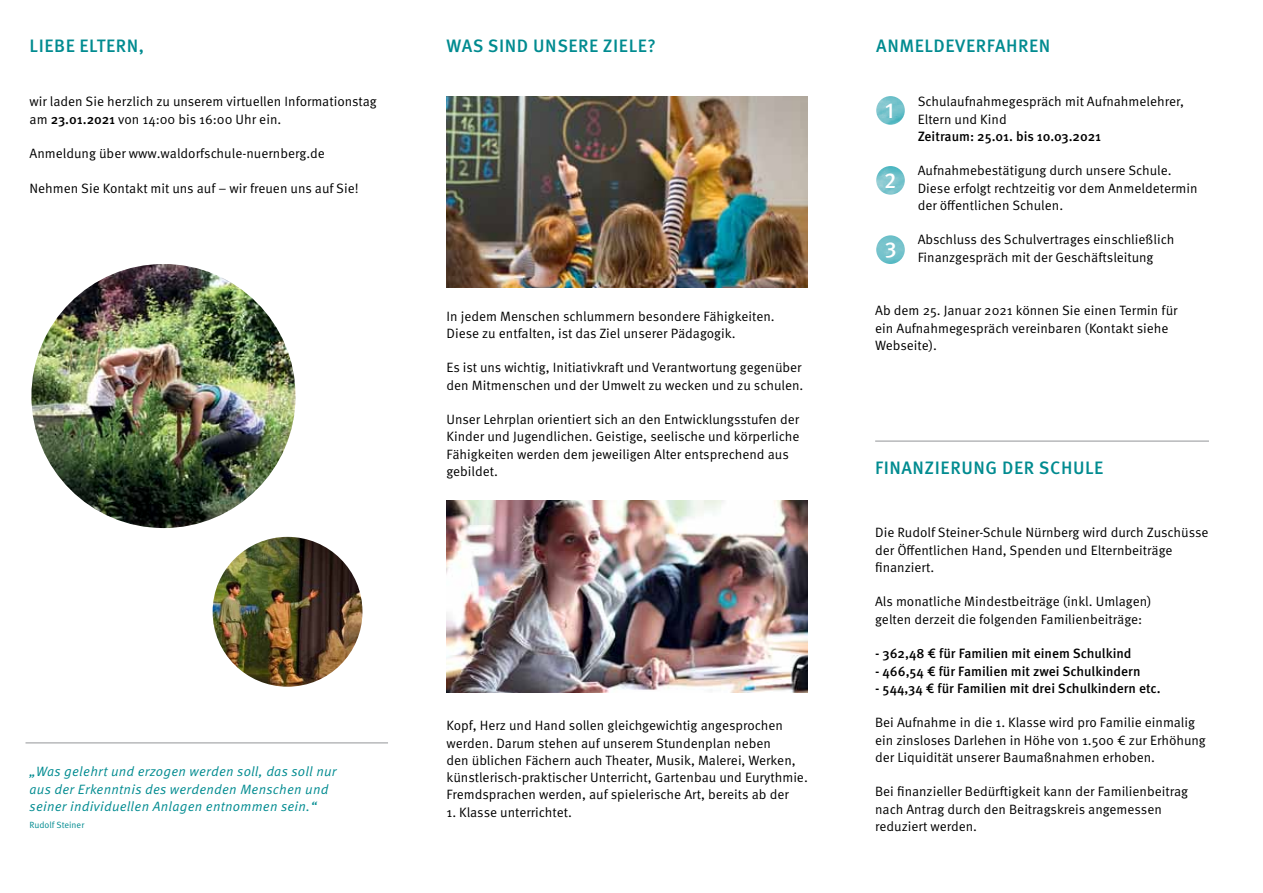
<style>
.page{position:relative;width:1263px;height:893px;background:#fff}
.page>*{position:absolute;margin:0;border:0;box-sizing:border-box;transform-origin:0 0}
.t1{font:500 21.75px "Meta Pro";color:#fff}
.t2{font:500 18px "Meta Pro";letter-spacing:.03em;color:#008b90}
.t3{font:13.5px/17.2px "Meta Pro";color:#000}
.t4{font:500 13.5px "Meta Pro";color:#000}
.t5{font:italic 13.5px/17.2px "Meta Pro";letter-spacing:.02em;color:#008b90}
.t6{font:9px "Meta Pro";color:#008b90}
.s1{font-weight:500}
</style>
<div class="page">
<hr style="left:875px;top:441px;width:334px;height:1px;background:#939598">
<img style="left:876px;top:96px;width:29px;height:29px;border-radius:14px">
<img style="left:876px;top:166px;width:29px;height:29px;border-radius:14px">
<img style="left:876px;top:235px;width:29px;height:29px;border-radius:14px">
<img style="left:213px;top:537px;width:149px;height:150px;border-radius:75px">
<img style="left:31px;top:264px;width:265px;height:264px;border-radius:132px">
<img style="left:446px;top:501px;width:362px;height:191px">
<img style="left:446px;top:96px;width:362px;height:191px">
<hr style="left:26px;top:742px;width:362px;height:1px;background:#939598">
<h2 class="t2" style="left:30px;top:34px;width:116px">Liebe Eltern,</h2>
<p class="t3" style="left:30px;top:93px;width:349px">wir laden Sie herzlich zu unserem virtuellen Informationstag am <span class="s1">23.01.2021</span> von 14:00 bis 16:00 Uhr ein.</p>
<p class="t3" style="left:30px;top:145px;width:297px">Anmeldung über www.waldorfschule-nuernberg.de</p>
<p class="t3" style="left:30px;top:179px;width:331px">Nehmen Sie Kontakt mit uns auf – wir freuen uns auf Sie!</p>
<p class="t5" style="left:30px;top:764px;width:309px">„Was gelehrt und erzogen werden soll, das soll nur aus der Erkenntnis des werdenden Menschen und seiner individuellen Anlagen entnommen sein.“</p>
<p class="t6" style="left:30px;top:819px;width:56px">Rudolf Steiner</p>
<h2 class="t2" style="left:447px;top:34px;width:211px">was sin d unsere Ziele?</h2>
<h2 class="t2" style="left:876px;top:34px;width:172px">An meldeverfahren</h2>
<p class="t3" style="left:446px;top:308px;width:330px">In jedem Menschen schlummern besondere Fähigkeiten.<br>Diese zu entfalten, ist das Ziel unserer Pädagogik.</p>
<p class="t3" style="left:446px;top:359px;width:358px">Es ist uns wichtig, Initiativkraft und Verantwortung gegenüber den Mitmenschen und der Umwelt zu wecken und zu schulen.</p>
<p class="t3" style="left:446px;top:411px;width:354px">Unser Lehrplan orientiert sich an den Entwicklungsstufen der Kinder und Jugendlichen. Geistige, seelische und körperliche Fähigkeiten werden dem jeweiligen Alter entsprechend aus gebildet.</p>
<p class="t3" style="left:446px;top:717px;width:363px">Kopf, Herz und Hand sollen gleichgewichtig angesprochen werden. Darum stehen auf unserem Stundenplan neben<br>den üblichen Fächern auch Theater, Musik, Malerei, Werken, künstlerisch-praktischer Unterricht, Gartenbau und Eurythmie.<br>Fremdsprachen werden, auf spielerische Art, bereits ab der</p>
<p class="t3" style="left:446px;top:803px;width:127px">1. Klasse unterrichtet.</p>
<h1 class="t1" style="left:885px;top:97px;width:10px">1</h1>
<h1 class="t1" style="left:884px;top:167px;width:14px">2</h1>
<h1 class="t1" style="left:885px;top:236px;width:13px">3</h1>
<p class="t3" style="left:918px;top:93px;width:268px">Schulaufnahmegespräch mit Aufnahmelehrer,<br>Eltern und Kind</p>
<p class="t4" style="left:918px;top:128px;width:185px">Zeitraum: 25.01. bis 10.03.2021</p>
<p class="t3" style="left:918px;top:162px;width:281px">Aufnahmebestätigung durch unsere Schule.<br>Diese erfolgt rechtzeitig vor dem Anmeldetermin der öffentlichen Schulen.</p>
<p class="t3" style="left:918px;top:231px;width:258px">Abschluss des Schulvertrages einschließlich<br>Finanzgespräch mit der Geschäftsleitung</p>
<p class="t3" style="left:875px;top:302px;width:304px">Ab dem 25. Januar 2021 können Sie einen Termin für ein Aufnahmegespräch vereinbaren (Kontakt siehe<br>Webseite).</p>
<h2 class="t2" style="left:875px;top:456px;width:26px">Finan</h2>
<h2 class="t2" style="left:925px;top:456px;width:180px">zierung der Schule</h2>
<p class="t3" style="left:875px;top:524px;width:335px">Die Rudolf Steiner-Schule Nürnberg wird durch Zuschüsse der Öffentlichen Hand, Spenden und Elternbeiträge finanziert.</p>
<p class="t3" style="left:875px;top:593px;width:278px">Als monatliche Mindestbeiträge (inkl. Umlagen) gelten derzeit die folgenden Familienbeiträge:</p>
<p class="t4" style="left:875px;top:645px;width:258px">- 362,48 € für Familien mit einem Schulkind</p>
<p class="t4" style="left:875px;top:662px;width:267px">- 466,54 € für Familien mit zwei Schulkindern</p>
<p class="t4" style="left:875px;top:680px;width:287px">- 544,34 € für Familien mit drei Schulkindern etc.</p>
<p class="t3" style="left:875px;top:714px;width:332px">Bei Aufnahme in die 1. Klasse wird pro Familie einmalig ein zinsloses Darlehen in Höhe von 1.500 € zur Erhöhung der Liquidität unserer Baumaßnahmen erhoben.</p>
<p class="t3" style="left:875px;top:783px;width:314px">Bei finanzieller Bedürftigkeit kann der Familienbeitrag nach Antrag durch den Beitragskreis angemessen reduziert werden.</p>
</div>
